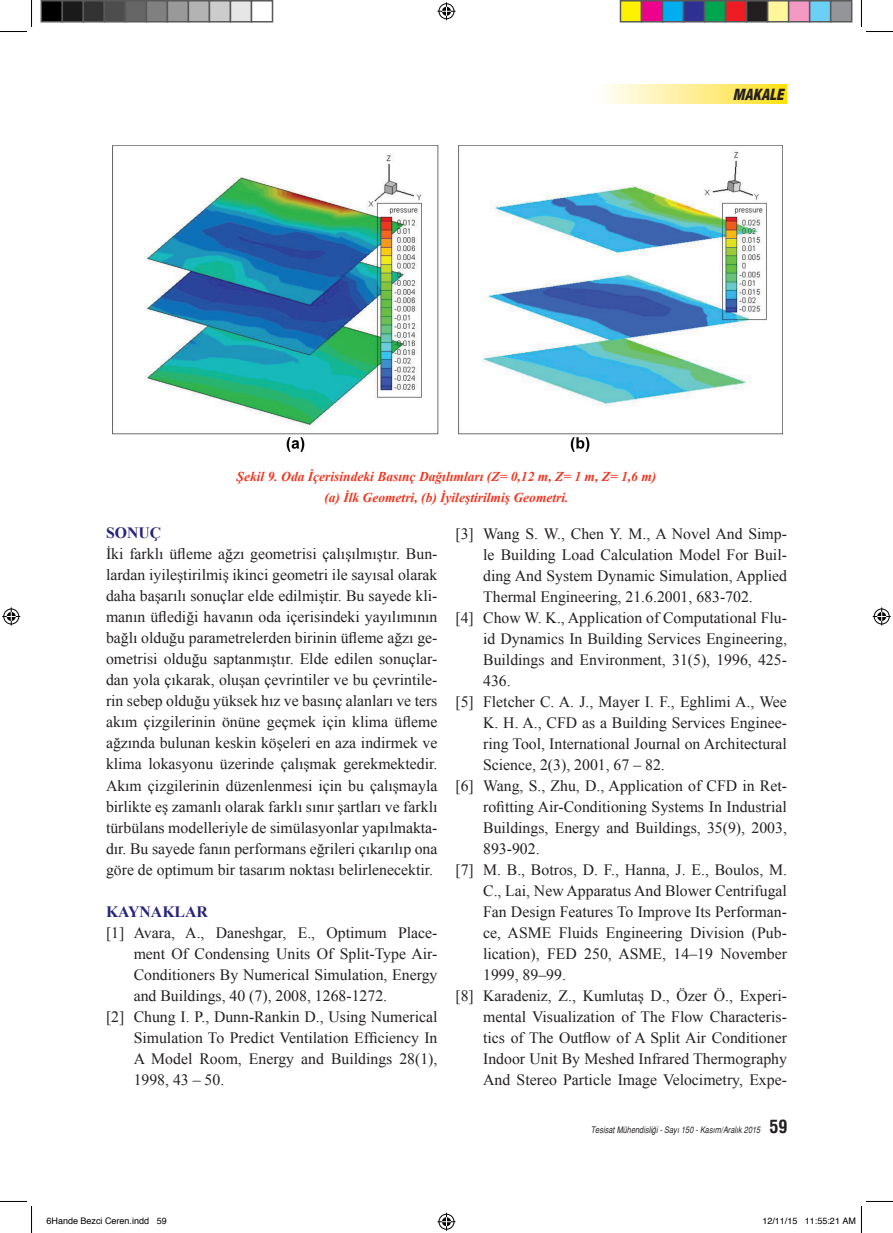
<style>
.page{position:relative;width:893px;height:1233px;background:#fff}
.page>*{position:absolute;margin:0;border:0;box-sizing:border-box;transform-origin:0 0}
.t1{font:15.75px/21px "Times New Roman";color:#231f20;text-align:justify}
.t2{font:700 15.75px "Times New Roman";color:#26237b}
.t3{font:italic 900 condensed 15px "Helvetica";color:#231f20}
.t4{font:italic 700 13.5px/21px "Times New Roman";color:#ef3822;text-align:center}
.t5{font:italic 9px "Helvetica Narrow";color:#231f20}
.t6{font:9px "Helvetica";color:#000}
.s1{font-family:"Helvetica";font-weight:700;font-style:normal;font-stretch:condensed;font-size:18px}
</style>
<div class="page">
<svg style="left:605px;top:85px;width:181px;height:19px"></svg>
<img style="left:112px;top:145px;width:670px;height:306px">
<svg style="left:0;top:0;width:32px;height:32px"></svg>
<svg style="left:0;top:1201px;width:32px;height:31px"></svg>
<svg style="left:860px;top:0;width:32px;height:32px"></svg>
<svg style="left:437px;top:2px;width:18px;height:18px"></svg>
<svg style="left:437px;top:1212px;width:18px;height:18px"></svg>
<svg style="left:2px;top:607px;width:18px;height:18px"></svg>
<svg style="left:872px;top:607px;width:18px;height:18px"></svg>
<div style="left:41px;top:1px;width:21px;height:21px;background:#000"></div>
<div style="left:40px;top:0;width:23px;height:23px;border:2px solid #595959"></div>
<div style="left:62px;top:1px;width:21px;height:21px;background:#1a1a1a"></div>
<div style="left:62px;top:0;width:22px;height:23px;border:2px solid #595959"></div>
<div style="left:83px;top:1px;width:21px;height:21px;background:#333"></div>
<div style="left:82px;top:0;width:23px;height:23px;border:2px solid #595959"></div>
<div style="left:104px;top:1px;width:21px;height:21px;background:#4d4d4d"></div>
<div style="left:104px;top:0;width:22px;height:23px;border:2px solid #595959"></div>
<div style="left:125px;top:1px;width:21px;height:21px;background:#666"></div>
<div style="left:124px;top:0;width:23px;height:23px;border:2px solid #595959"></div>
<div style="left:146px;top:1px;width:21px;height:21px;background:#808080"></div>
<div style="left:146px;top:0;width:22px;height:23px;border:2px solid #595959"></div>
<div style="left:167px;top:1px;width:21px;height:21px;background:#999"></div>
<div style="left:166px;top:0;width:23px;height:23px;border:2px solid #595959"></div>
<div style="left:188px;top:1px;width:21px;height:21px;background:#b3b3b3"></div>
<div style="left:188px;top:0;width:22px;height:23px;border:2px solid #595959"></div>
<div style="left:209px;top:1px;width:21px;height:21px;background:#ccc"></div>
<div style="left:208px;top:0;width:23px;height:23px;border:2px solid #595959"></div>
<div style="left:230px;top:1px;width:21px;height:21px;background:#e6e6e6"></div>
<div style="left:230px;top:0;width:22px;height:23px;border:2px solid #595959"></div>
<div style="left:250px;top:0;width:23px;height:23px;border:2px solid #595959"></div>
<div style="left:620px;top:1px;width:21px;height:21px;background:#fff101"></div>
<div style="left:619px;top:0;width:23px;height:23px;border:2px solid #595959"></div>
<div style="left:641px;top:1px;width:21px;height:21px;background:#ed028c"></div>
<div style="left:640px;top:0;width:23px;height:23px;border:2px solid #595959"></div>
<div style="left:662px;top:1px;width:21px;height:21px;background:#00aeef"></div>
<div style="left:661px;top:0;width:23px;height:23px;border:2px solid #595959"></div>
<div style="left:683px;top:1px;width:21px;height:21px;background:#2e3092"></div>
<div style="left:682px;top:0;width:23px;height:23px;border:2px solid #595959"></div>
<div style="left:704px;top:1px;width:21px;height:21px;background:#00a54f"></div>
<div style="left:703px;top:0;width:23px;height:23px;border:2px solid #595959"></div>
<div style="left:725px;top:1px;width:21px;height:21px;background:#ee1d23"></div>
<div style="left:724px;top:0;width:23px;height:23px;border:2px solid #595959"></div>
<div style="left:746px;top:1px;width:21px;height:21px;background:#231f20"></div>
<div style="left:745px;top:0;width:23px;height:23px;border:2px solid #595959"></div>
<div style="left:767px;top:1px;width:21px;height:21px;background:#fff79a"></div>
<div style="left:766px;top:0;width:23px;height:23px;border:2px solid #595959"></div>
<div style="left:788px;top:1px;width:21px;height:21px;background:#f499c2"></div>
<div style="left:787px;top:0;width:23px;height:23px;border:2px solid #595959"></div>
<div style="left:809px;top:1px;width:21px;height:21px;background:#6bcff6"></div>
<div style="left:808px;top:0;width:23px;height:23px;border:2px solid #595959"></div>
<div style="left:830px;top:1px;width:21px;height:21px;background:#939598"></div>
<div style="left:829px;top:0;width:23px;height:23px;border:2px solid #595959"></div>
<svg style="left:860px;top:1201px;width:32px;height:31px"></svg>
<p class="t3" style="left:732px;top:85px;width:52px">MAKALE</p>
<p class="t4" style="left:236px;top:465px;width:421px">Şekil 9. Oda İçerisindeki Basınç Dağılımları (Z= 0,12 m, Z= 1 m, Z= 1,6 m) (a) İlk Geometri, (b) İyileştirilmiş Geometri.</p>
<p class="t2" style="left:106px;top:522px;width:57px">SONUÇ</p>
<p class="t1" style="left:106px;top:543px;width:333px">İki farklı üfleme ağzı geometrisi çalışılmıştır. Bun&shy;lardan iyileştirilmiş ikinci geometri ile sayısal olarak daha başarılı sonuçlar elde edilmiştir. Bu sayede kli&shy;manın üflediği havanın oda içerisindeki yayılımının bağlı olduğu parametrelerden birinin üfleme ağzı ge&shy;ometrisi olduğu saptanmıştır. Elde edilen sonuçlar&shy;dan yola çıkarak, oluşan çevrintiler ve bu çevrintile&shy;rin sebep olduğu yüksek hız ve basınç alanları ve ters akım çizgilerinin önüne geçmek için klima üfleme ağzında bulunan keskin köşeleri en aza indirmek ve klima lokasyonu üzerinde çalışmak gerekmektedir.<br>Akım çizgilerinin düzenlenmesi için bu çalışmayla birlikte eş zamanlı olarak farklı sınır şartları ve farklı türbülans modelleriyle de simülasyonlar yapılmakta&shy;dır. Bu sayede fanın performans eğrileri çıkarılıp ona göre de optimum bir tasarım noktası belirlenecektir.</p>
<p class="t2" style="left:106px;top:900px;width:103px">KAYNAKLAR</p>
<p class="t1" style="left:106px;top:921px;width:333px">[1] Avara, A., Daneshgar, E., Optimum Place-</p>
<p class="t1" style="left:134px;top:942px;width:305px">ment Of Condensing Units Of Split-Type Air-</p>
<p class="t1" style="left:134px;top:963px;width:305px">Conditioners By Numerical Simulation, Energy</p>
<p class="t1" style="left:134px;top:984px;width:255px">and Buildings, 40 (7), 2008, 1268-1272.</p>
<p class="t1" style="left:106px;top:1005px;width:333px">[2] Chung I. P., Dunn-Rankin D., Using Numerical</p>
<p class="t1" style="left:134px;top:1026px;width:305px">Simulation To Predict Ventilation Efficiency In</p>
<p class="t1" style="left:134px;top:1047px;width:305px">A Model Room, Energy and Buildings 28(1),</p>
<p class="t1" style="left:134px;top:1068px;width:92px">1998, 43 – 50.</p>
<p class="t1" style="left:455px;top:522px;width:333px">[3] Wang S. W., Chen Y. M., A Novel And Simp-</p>
<p class="t1" style="left:483px;top:543px;width:305px">le Building Load Calculation Model For Buil-</p>
<p class="t1" style="left:483px;top:564px;width:305px">ding And System Dynamic Simulation, Applied</p>
<p class="t1" style="left:483px;top:585px;width:271px">Thermal Engineering, 21.6.2001, 683-702.</p>
<p class="t1" style="left:455px;top:606px;width:333px">[4] Chow W. K., Application of Computational Flu-</p>
<p class="t1" style="left:483px;top:627px;width:305px">id Dynamics In Building Services Engineering,</p>
<p class="t1" style="left:483px;top:648px;width:305px">Buildings and Environment, 31(5), 1996, 425-</p>
<p class="t1" style="left:483px;top:669px;width:29px">436.</p>
<p class="t1" style="left:455px;top:690px;width:333px">[5] Fletcher C. A. J., Mayer I. F., Eghlimi A., Wee</p>
<p class="t1" style="left:483px;top:711px;width:305px">K. H. A., CFD as a Building Services Enginee-</p>
<p class="t1" style="left:483px;top:732px;width:305px">ring Tool, International Journal on Architectural</p>
<p class="t1" style="left:483px;top:753px;width:183px">Science, 2(3), 2001, 67 – 82.</p>
<p class="t1" style="left:455px;top:774px;width:333px">[6] Wang, S., Zhu, D., Application of CFD in Ret-</p>
<p class="t1" style="left:483px;top:795px;width:305px">rofitting Air-Conditioning Systems In Industrial</p>
<p class="t1" style="left:483px;top:816px;width:305px">Buildings, Energy and Buildings, 35(9), 2003,</p>
<p class="t1" style="left:483px;top:837px;width:58px">893-902.</p>
<p class="t1" style="left:455px;top:858px;width:333px">[7] M. B., Botros, D. F., Hanna, J. E., Boulos, M.</p>
<p class="t1" style="left:483px;top:879px;width:305px">C., Lai, New Apparatus And Blower Centrifugal</p>
<p class="t1" style="left:483px;top:900px;width:305px">Fan Design Features To Improve Its Performan-</p>
<p class="t1" style="left:483px;top:921px;width:305px">ce, ASME Fluids Engineering Division (Pub-</p>
<p class="t1" style="left:483px;top:942px;width:305px">lication), FED 250, ASME, 14–19 November</p>
<p class="t1" style="left:483px;top:963px;width:84px">1999, 89–99.</p>
<p class="t1" style="left:455px;top:984px;width:333px">[8] Karadeniz, Z., Kumlutaş D., Özer Ö., Experi-</p>
<p class="t1" style="left:483px;top:1005px;width:305px">mental Visualization of The Flow Characteris-</p>
<p class="t1" style="left:483px;top:1026px;width:305px">tics of The Outflow of A Split Air Conditioner</p>
<p class="t1" style="left:483px;top:1047px;width:305px">Indoor Unit By Meshed Infrared Thermography</p>
<p class="t1" style="left:483px;top:1068px;width:305px">And Stereo Particle Image Velocimetry, Expe-</p>
<p class="t5" style="left:590px;top:1124px;width:198px">Tesisat Mühendisliği - Sayı 150 - Kasım/Aralık 2015 <span class="s1">59</span></p>
<p class="t6" style="left:46px;top:1212px;width:122px">6Hande Bezci Ceren.indd 59</p>
<p class="t6" style="left:762px;top:1212px;width:95px">12/11/15 11:55:21 AM</p>
</div>
